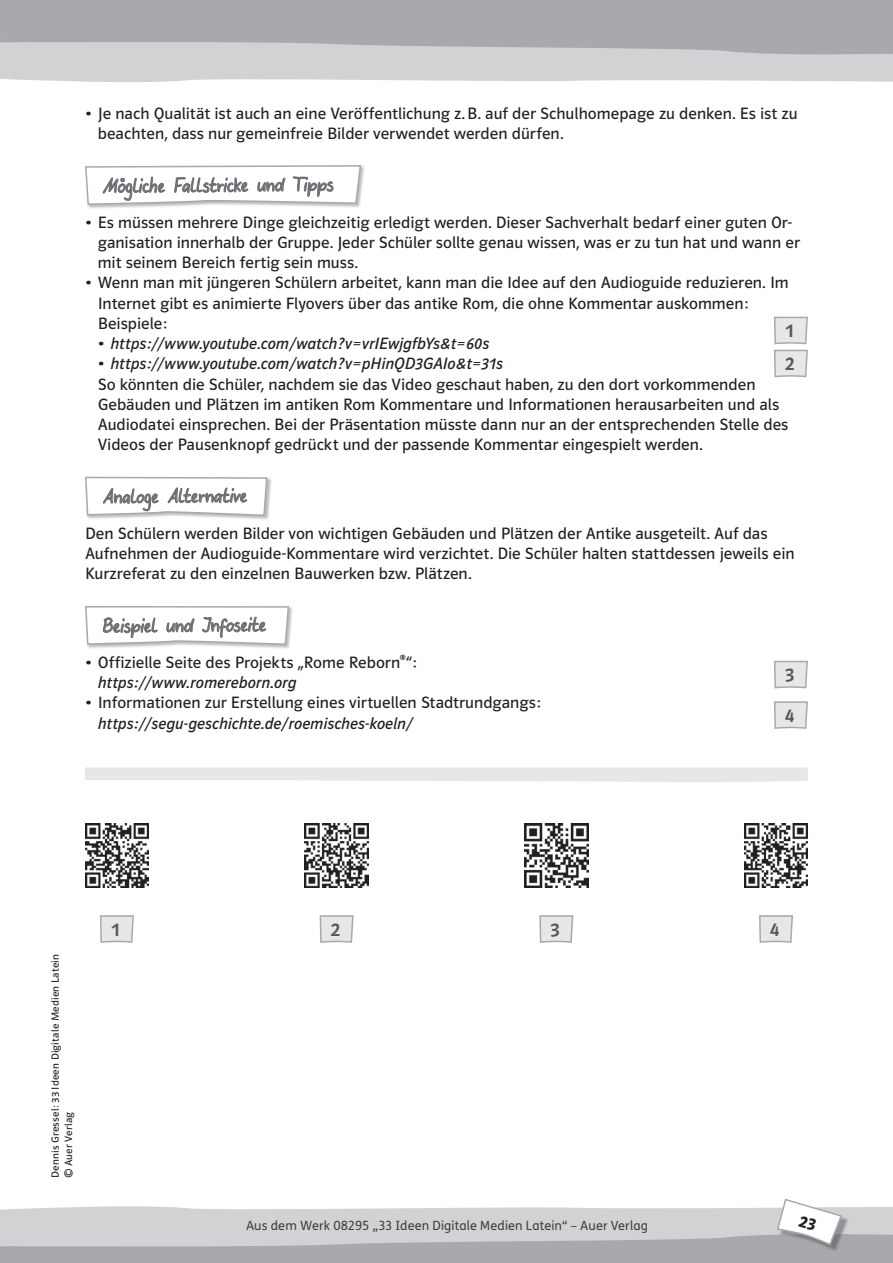
<style>
.page{position:relative;width:893px;height:1263px;background:#fff}
.page>*{position:absolute;margin:0;border:0;box-sizing:border-box;transform-origin:0 0}
.t1{font:21px "TERRA2";color:#6c6d70}
.t2{font:19.5px/33px "Polo AN11 K Krftg";color:#57585a}
.t3{font:16.5px/20.2px "Polo AN11 K Buch";color:#231f20}
.t4{font:16.5px "Polo AN11 K Buch Kursiv";letter-spacing:-.005em;color:#231f20}
.t5{font:12.75px "FS Klett";letter-spacing:.01em;color:#3e3e3f}
.t6{font:10.5px/13.5px "Polo AN11 K Buch";letter-spacing:.015em;color:#231f20}
.s1{font-family:"Polo AN11 K Buch"}
</style>
<div class="page">
<div style="left:1px;top:57px;width:892px;height:25px;background:#d1d2d4"></div>
<svg style="left:1px;top:0;width:892px;height:57px;background:#afb0b4"></svg>
<svg style="left:85px;top:165px;width:277px;height:44px"></svg>
<img style="left:268px;top:478px;width:3px;height:40px">
<svg style="left:85px;top:476px;width:183px;height:44px"></svg>
<img style="left:85px;top:886px;width:64px;height:2px">
<svg style="left:100px;top:915px;width:34px;height:28px"></svg>
<img style="left:305px;top:886px;width:64px;height:2px">
<svg style="left:319px;top:915px;width:35px;height:28px"></svg>
<img style="left:524px;top:886px;width:64px;height:2px">
<svg style="left:539px;top:915px;width:35px;height:28px"></svg>
<img style="left:744px;top:886px;width:64px;height:2px">
<svg style="left:759px;top:915px;width:34px;height:28px"></svg>
<svg style="left:774px;top:316px;width:34px;height:62px;background:#dfe0e2"></svg>
<svg style="left:85px;top:606px;width:723px;height:280px"></svg>
<svg style="left:0;top:0;width:1px;height:79px"></svg>
<svg style="left:0;top:1198px;width:893px;height:65px"></svg>
<p class="t3" style="left:98px;top:104px;width:701px;text-indent:-13px">• Je nach Qualität ist auch an eine Veröffentlichung z. B. auf der Schulhomepage zu denken. Es ist zu beachten, dass nur gemeinfreie Bilder verwendet werden dürfen.</p>
<p class="t1" style="left:103px;top:174px;width:233px;rotate:-1deg">Mögliche Fallstricke und Tipps</p>
<p class="t3" style="left:98px;top:212px;width:704px;text-indent:-13px">• Es müssen mehrere Dinge gleichzeitig erledigt werden. Dieser Sachverhalt bedarf einer guten Or&shy;ganisation innerhalb der Gruppe. Jeder Schüler sollte genau wissen, was er zu tun hat und wann er mit seinem Bereich fertig sein muss.</p>
<p class="t3" style="left:98px;top:273px;width:692px;text-indent:-13px">• Wenn man mit jüngeren Schülern arbeitet, kann man die Idee auf den Audioguide reduzieren. Im<br>Internet gibt es animierte Flyovers über das antike Rom, die ohne Kommentar auskommen:<br>Beispiele:</p>
<p class="t4" style="left:98px;top:335px;width:393px"><span class="s1">•</span> https://www.youtube.com/watch?v=vrIEwjgfbYs&amp;t=60s</p>
<p class="t4" style="left:98px;top:355px;width:407px"><span class="s1">•</span> https://www.youtube.com/watch?v=pHinQD3GAIo&amp;t=31s</p>
<p class="t3" style="left:98px;top:374px;width:692px">So könnten die Schüler, nachdem sie das Video geschaut haben, zu den dort vorkommenden Gebäuden und Plätzen im antiken Rom Kommentare und Informationen herausarbeiten und als Audiodatei einsprechen. Bei der Präsentation müsste dann nur an der entsprechenden Stelle des Videos der Pausenknopf gedrückt und der passende Kommentar eingespielt werden.</p>
<p class="t1" style="left:103px;top:484px;width:146px;rotate:-1deg">Analoge Alternative</p>
<p class="t3" style="left:85px;top:523px;width:711px">Den Schülern werden Bilder von wichtigen Gebäuden und Plätzen der Antike ausgeteilt. Auf das<br>Aufnehmen der Audioguide-Kommentare wird verzichtet. Die Schüler halten stattdessen jeweils ein<br>Kurzreferat zu den einzelnen Bauwerken bzw. Plätzen.</p>
<p class="t1" style="left:103px;top:613px;width:165px;rotate:-1deg">Beispiel und Infoseite</p>
<p class="t3" style="left:85px;top:652px;width:333px">• Offizielle Seite des Projekts „Rome Reborn®“:</p>
<p class="t4" style="left:98px;top:673px;width:200px">https://www.romereborn.org</p>
<p class="t3" style="left:85px;top:693px;width:457px">• Informationen zur Erstellung eines virtuellen Stadtrundgangs:</p>
<p class="t4" style="left:98px;top:714px;width:317px">https://segu-geschichte.de/roemisches-koeln/</p>
<p class="t2" style="left:785px;top:314px;width:11px">1<br>2</p>
<p class="t2" style="left:785px;top:655px;width:11px;line-height:40.5px">3<br>4</p>
<p class="t6" style="left:49px;top:1178px;width:225px;rotate:-90deg">Dennis Gressel: 33 Ideen Digitale Medien Latein © Auer Verlag</p>
<p class="t2" style="left:112px;top:913px;width:10px">1</p>
<p class="t2" style="left:331px;top:913px;width:11px">2</p>
<p class="t2" style="left:550px;top:913px;width:11px">3</p>
<p class="t2" style="left:770px;top:913px;width:11px">4</p>
<p class="t5" style="left:246px;top:1217px;width:403px">Aus dem Werk 08295 „33 Ideen Digitale Medien Latein“ – Auer Verlag</p>
</div>
